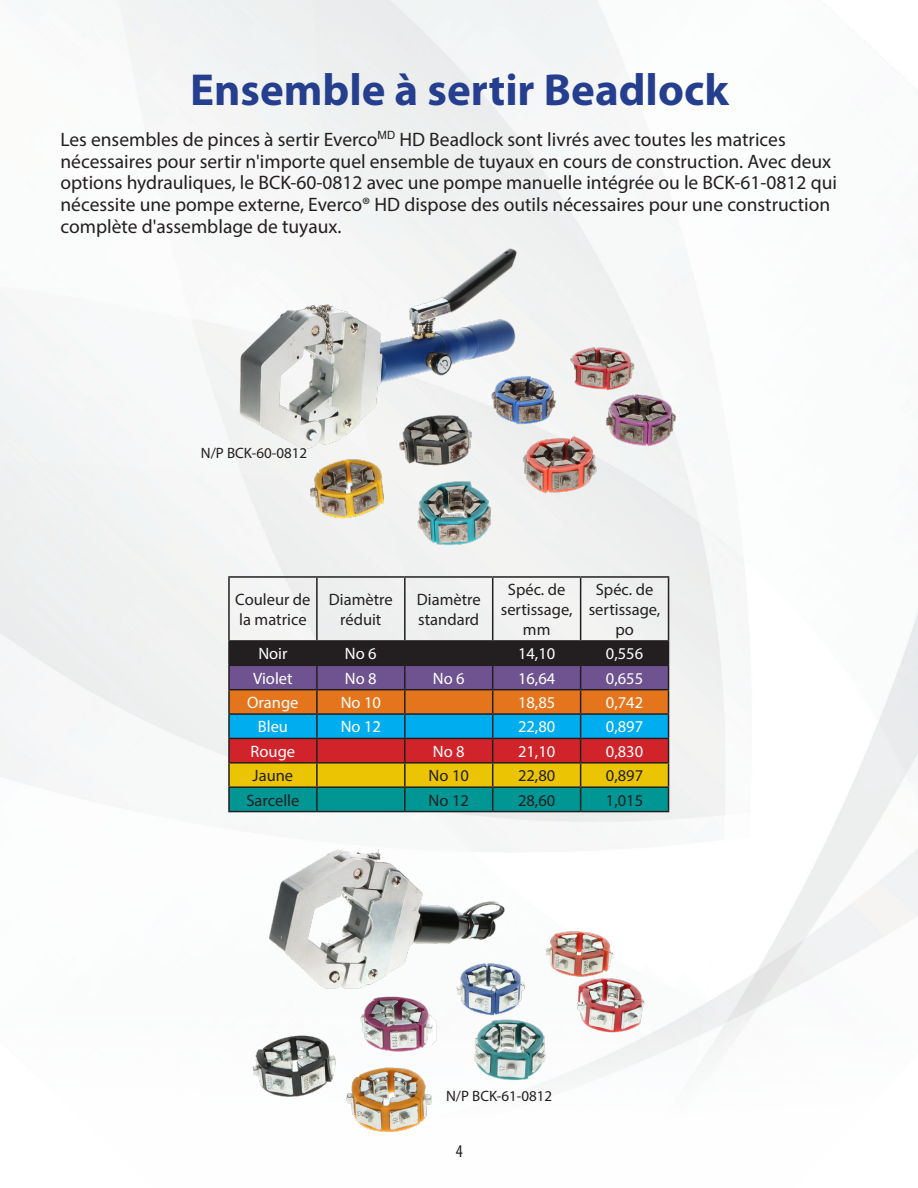
<style>
.page{position:relative;width:918px;height:1188px;background:#fff}
.page>*{position:absolute;margin:0;border:0;box-sizing:border-box;transform-origin:0 0}
.t1{font:700 45px "Myriad Pro";color:#253f8e}
.t2{font:19.5px/21.8px "Myriad Pro";color:#231f20}
.t3{font:condensed 18px "Myriad Pro";color:#231f20}
.t4{font:16.5px/19.8px "Myriad Pro";color:#231f20;text-align:center}
.t5{font:16.5px "Myriad Pro";color:#fff}
.t6{font:15px "Myriad Pro";color:#231f20}
</style>
<div class="page">
<img style="left:238px;top:246px;width:441px;height:303px">
<hr style="left:228px;top:576px;width:89px;height:2px;background:#231f20">
<hr style="left:228px;top:578px;width:2px;height:62px;background:#231f20">
<hr style="left:317px;top:576px;width:88px;height:2px;background:#231f20">
<hr style="left:316px;top:578px;width:2px;height:62px;background:#231f20">
<hr style="left:405px;top:576px;width:88px;height:2px;background:#231f20">
<hr style="left:404px;top:578px;width:2px;height:62px;background:#231f20">
<hr style="left:493px;top:576px;width:88px;height:2px;background:#231f20">
<hr style="left:492px;top:578px;width:1px;height:62px;background:#231f20">
<hr style="left:581px;top:576px;width:88px;height:2px;background:#231f20">
<hr style="left:580px;top:578px;width:1px;height:62px;background:#231f20">
<hr style="left:668px;top:578px;width:1px;height:62px;background:#231f20">
<hr style="left:228px;top:640px;width:89px;height:2px;background:#231f20">
<hr style="left:228px;top:642px;width:2px;height:23px;background:#231f20">
<hr style="left:317px;top:640px;width:88px;height:2px;background:#231f20">
<hr style="left:405px;top:640px;width:88px;height:2px;background:#231f20">
<hr style="left:493px;top:640px;width:88px;height:2px;background:#231f20">
<hr style="left:581px;top:640px;width:88px;height:2px;background:#231f20">
<hr style="left:228px;top:665px;width:89px;height:1px;background:#231f20">
<hr style="left:228px;top:666px;width:2px;height:23px;background:#231f20">
<hr style="left:228px;top:689px;width:89px;height:1px;background:#231f20">
<hr style="left:228px;top:690px;width:2px;height:23px;background:#231f20">
<hr style="left:228px;top:713px;width:89px;height:2px;background:#231f20">
<hr style="left:228px;top:715px;width:2px;height:23px;background:#231f20">
<hr style="left:228px;top:738px;width:89px;height:1px;background:#231f20">
<hr style="left:228px;top:739px;width:2px;height:23px;background:#231f20">
<hr style="left:228px;top:762px;width:89px;height:2px;background:#231f20">
<hr style="left:228px;top:764px;width:2px;height:22px;background:#231f20">
<hr style="left:228px;top:786px;width:89px;height:2px;background:#231f20">
<hr style="left:228px;top:788px;width:2px;height:23px;background:#231f20">
<svg style="left:229px;top:641px;width:440px;height:170px;background:#6f6a56"></svg>
<hr style="left:228px;top:811px;width:89px;height:1px;background:#231f20">
<hr style="left:317px;top:811px;width:88px;height:1px;background:#231f20">
<hr style="left:405px;top:811px;width:88px;height:1px;background:#231f20">
<hr style="left:493px;top:811px;width:88px;height:1px;background:#231f20">
<hr style="left:581px;top:811px;width:88px;height:1px;background:#231f20">
<img style="left:252px;top:849px;width:394px;height:283px">
<p class="t1" style="left:190px;top:60px;width:540px">Ensemble à sertir Beadlock</p>
<p class="t2" style="left:60px;top:128px;width:778px">Les ensembles de pinces à sertir Everco<sup>MD</sup> HD Beadlock sont livrés avec toutes les matrices nécessaires pour sertir n'importe quel ensemble de tuyaux en cours de construction. Avec deux options hydrauliques, le BCK-60-0812 avec une pompe manuelle intégrée ou le BCK-61-0812 qui nécessite une pompe externe, Everco® HD dispose des outils nécessaires pour une construction complète d'assemblage de tuyaux.</p>
<p class="t6" style="left:201px;top:444px;width:108px">N/P BCK-60-0812</p>
<p class="t4" style="left:235px;top:590px;width:77px;text-align:left">Couleur de la matrice</p>
<p class="t4" style="left:329px;top:590px;width:65px">Diamètre réduit</p>
<p class="t4" style="left:417px;top:590px;width:65px;text-align:left">Diamètre standard</p>
<p class="t4" style="left:501px;top:580px;width:73px">Spéc. de sertissage, mm</p>
<p class="t4" style="left:589px;top:580px;width:73px">Spéc. de sertissage, po</p>
<p class="t5" style="left:258px;top:644px;width:31px">Noir</p>
<p class="t5" style="left:345px;top:644px;width:33px">No 6</p>
<p class="t5" style="left:518px;top:644px;width:39px">14,10</p>
<p class="t5" style="left:606px;top:644px;width:39px">0,556</p>
<p class="t5" style="left:253px;top:668px;width:41px">Violet</p>
<p class="t5" style="left:345px;top:668px;width:33px">No 8</p>
<p class="t5" style="left:433px;top:668px;width:33px">No 6</p>
<p class="t5" style="left:518px;top:668px;width:39px">16,64</p>
<p class="t5" style="left:606px;top:668px;width:39px">0,655</p>
<p class="t5" style="left:247px;top:692px;width:53px">Orange</p>
<p class="t5" style="left:341px;top:692px;width:42px">No 10</p>
<p class="t5" style="left:518px;top:692px;width:39px">18,85</p>
<p class="t5" style="left:606px;top:692px;width:39px">0,742</p>
<p class="t5" style="left:258px;top:717px;width:32px">Bleu</p>
<p class="t5" style="left:341px;top:717px;width:42px">No 12</p>
<p class="t5" style="left:518px;top:717px;width:39px">22,80</p>
<p class="t5" style="left:606px;top:717px;width:39px">0,897</p>
<p class="t5" style="left:251px;top:741px;width:46px">Rouge</p>
<p class="t5" style="left:433px;top:741px;width:33px">No 8</p>
<p class="t5" style="left:518px;top:741px;width:39px">21,10</p>
<p class="t5" style="left:606px;top:741px;width:39px">0,830</p>
<p class="t4" style="left:253px;top:766px;width:42px">Jaune</p>
<p class="t4" style="left:429px;top:766px;width:42px">No 10</p>
<p class="t4" style="left:518px;top:766px;width:39px">22,80</p>
<p class="t4" style="left:606px;top:766px;width:39px">0,897</p>
<p class="t4" style="left:246px;top:790px;width:54px">Sarcelle</p>
<p class="t4" style="left:429px;top:790px;width:42px">No 12</p>
<p class="t4" style="left:518px;top:790px;width:39px">28,60</p>
<p class="t4" style="left:606px;top:790px;width:39px">1,015</p>
<p class="t6" style="left:446px;top:1087px;width:108px">N/P BCK-61-0812</p>
<p class="t3" style="left:456px;top:1140px;width:8px">4</p>
</div>
